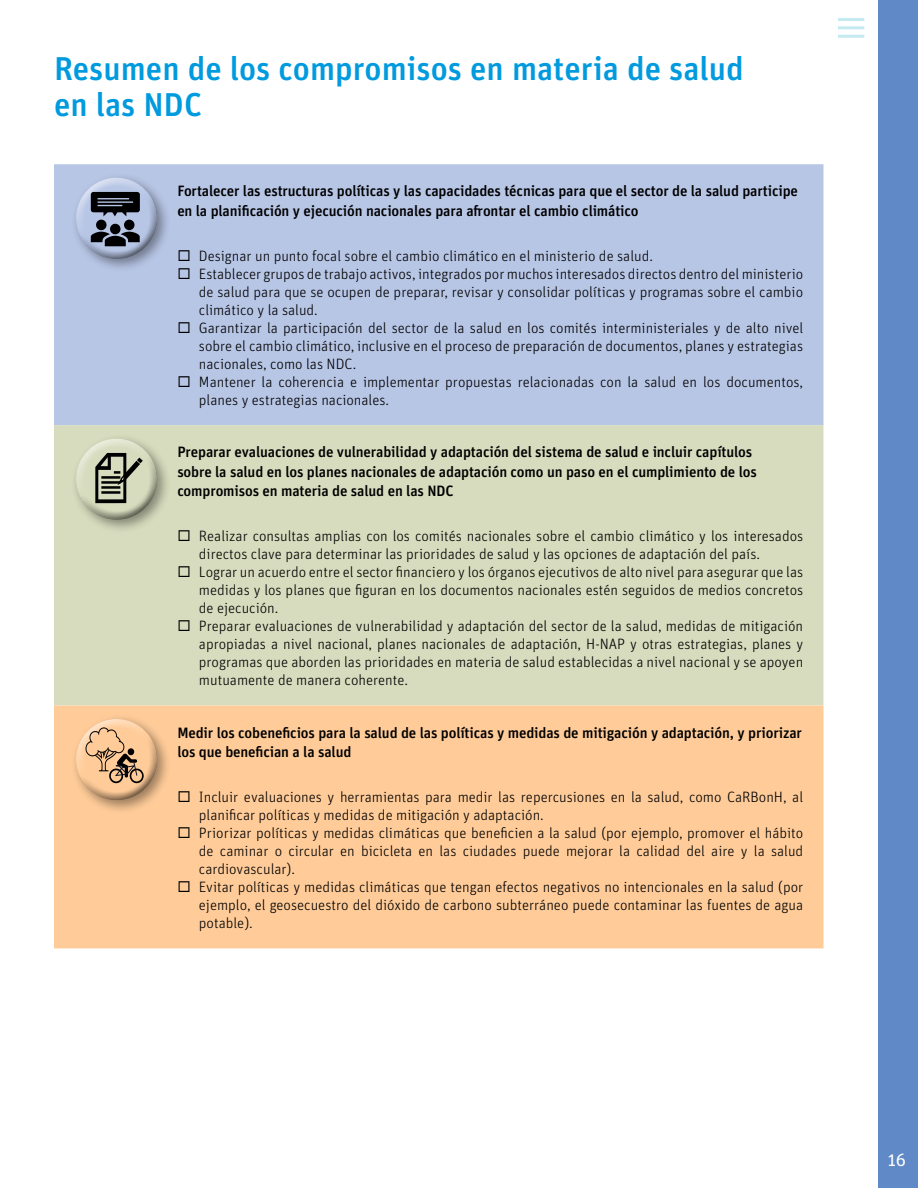
<style>
.page{position:relative;width:918px;height:1188px;background:#fff}
.page>*{position:absolute;margin:0;border:0;box-sizing:border-box;transform-origin:0 0}
.t1{font:500 33px/36px "Unit OT";color:#009ade}
.t2{font:18px "Unit OT";color:#fff}
.t3{font:300 15px/18px "Unit OT";color:#000;text-align:justify}
.t4{font:500 15px/19.5px "Unit OT";letter-spacing:-.01em;color:#000}
</style>
<div class="page">
<div style="left:878px;top:0;width:40px;height:1188px;background:#5f89c7"></div>
<hr style="left:838px;top:18px;width:26px;height:3px;background:#c5eaf1">
<hr style="left:838px;top:35px;width:26px;height:3px;background:#c5eaf1">
<hr style="left:838px;top:26px;width:26px;height:3px;background:#c5eaf1">
<div style="left:54px;top:164px;width:770px;height:261px;background:#b8c6e6"></div>
<div style="left:54px;top:425px;width:770px;height:281px;background:#d8dcbe"></div>
<div style="left:54px;top:706px;width:770px;height:242px;background:#fc9"></div>
<div style="left:71px;top:172px;width:100px;height:101px;background:#000;opacity:.4"></div>
<div style="left:67px;top:169px;width:90px;height:73px;background:#fff;opacity:.75"></div>
<div style="left:76px;top:193px;width:90px;height:67px;background:#000;opacity:.75"></div>
<svg style="left:91px;top:192px;width:49px;height:54px"></svg>
<div style="left:71px;top:433px;width:100px;height:101px;background:#000;opacity:.4"></div>
<div style="left:67px;top:430px;width:90px;height:73px;background:#fff;opacity:.75"></div>
<div style="left:76px;top:454px;width:90px;height:67px;background:#000;opacity:.75"></div>
<svg style="left:95px;top:453px;width:48px;height:50px"></svg>
<div style="left:71px;top:713px;width:100px;height:101px;background:#000;opacity:.4"></div>
<div style="left:67px;top:710px;width:90px;height:73px;background:#fff;opacity:.75"></div>
<div style="left:76px;top:734px;width:90px;height:67px;background:#000;opacity:.75"></div>
<svg style="left:85px;top:727px;width:59px;height:56px"></svg>
<svg style="left:191px;top:261px;width:15px;height:1px"></svg>
<svg style="left:191px;top:279px;width:15px;height:1px"></svg>
<svg style="left:191px;top:333px;width:15px;height:1px"></svg>
<svg style="left:191px;top:387px;width:15px;height:1px"></svg>
<svg style="left:191px;top:541px;width:15px;height:1px"></svg>
<svg style="left:191px;top:577px;width:15px;height:1px"></svg>
<svg style="left:191px;top:631px;width:15px;height:1px"></svg>
<svg style="left:191px;top:802px;width:15px;height:1px"></svg>
<svg style="left:191px;top:838px;width:15px;height:1px"></svg>
<svg style="left:191px;top:892px;width:15px;height:1px"></svg>
<h1 class="t1" style="left:54px;top:50px;width:691px">Resumen de los compromisos en materia de salud en las NDC</h1>
<p class="t4" style="left:177px;top:181px;width:622px">Fortalecer las estructuras políticas y las capacidades técnicas para que el sector de la salud participe en la planificación y ejecución nacionales para afrontar el cambio climático</p>
<p class="t3" style="left:177px;top:247px;width:477px">◻ Designar un punto focal sobre el cambio climático en el ministerio de salud.</p>
<p class="t3" style="left:199px;top:265px;width:606px;text-indent:-22px">◻ Establecer grupos de trabajo activos, integrados por muchos interesados directos dentro del ministerio de salud para que se ocupen de preparar, revisar y consolidar políticas y programas sobre el cambio climático y la salud.</p>
<p class="t3" style="left:199px;top:319px;width:606px;text-indent:-22px">◻ Garantizar la participación del sector de la salud en los comités interministeriales y de alto nivel sobre el cambio climático, inclusive en el proceso de preparación de documentos, planes y estrategias nacionales, como las NDC.</p>
<p class="t3" style="left:199px;top:373px;width:606px;text-indent:-22px">◻ Mantener la coherencia e implementar propuestas relacionadas con la salud en los documentos, planes y estrategias nacionales.</p>
<p class="t4" style="left:177px;top:442px;width:581px">Preparar evaluaciones de vulnerabilidad y adaptación del sistema de salud e incluir capítulos sobre la salud en los planes nacionales de adaptación como un paso en el cumplimiento de los compromisos en materia de salud en las NDC</p>
<p class="t3" style="left:199px;top:527px;width:606px;text-indent:-22px">◻ Realizar consultas amplias con los comités nacionales sobre el cambio climático y los interesados directos clave para determinar las prioridades de salud y las opciones de adaptación del país.</p>
<p class="t3" style="left:199px;top:563px;width:606px;text-indent:-22px">◻ Lograr un acuerdo entre el sector financiero y los órganos ejecutivos de alto nivel para asegurar que las medidas y los planes que figuran en los documentos nacionales estén seguidos de medios concretos de ejecución.</p>
<p class="t3" style="left:199px;top:617px;width:606px;text-indent:-22px">◻ Preparar evaluaciones de vulnerabilidad y adaptación del sector de la salud, medidas de mitigación apropiadas a nivel nacional, planes nacionales de adaptación, H-NAP y otras estrategias, planes y programas que aborden las prioridades en materia de salud establecidas a nivel nacional y se apoyen mutuamente de manera coherente.</p>
<p class="t4" style="left:177px;top:723px;width:626px">Medir los cobeneficios para la salud de las políticas y medidas de mitigación y adaptación, y priorizar los que benefician a la salud</p>
<p class="t3" style="left:199px;top:788px;width:606px;text-indent:-22px">◻ Incluir evaluaciones y herramientas para medir las repercusiones en la salud, como CaRBonH, al planificar políticas y medidas de mitigación y adaptación.</p>
<p class="t3" style="left:199px;top:824px;width:606px;text-indent:-22px">◻ Priorizar políticas y medidas climáticas que beneficien a la salud (por ejemplo, promover el hábito de caminar o circular en bicicleta en las ciudades puede mejorar la calidad del aire y la salud cardiovascular).</p>
<p class="t3" style="left:199px;top:878px;width:606px;text-indent:-22px">◻ Evitar políticas y medidas climáticas que tengan efectos negativos no intencionales en la salud (por ejemplo, el geosecuestro del dióxido de carbono subterráneo puede contaminar las fuentes de agua potable).</p>
<p class="t2" style="left:888px;top:1148px;width:20px">16</p>
</div>
